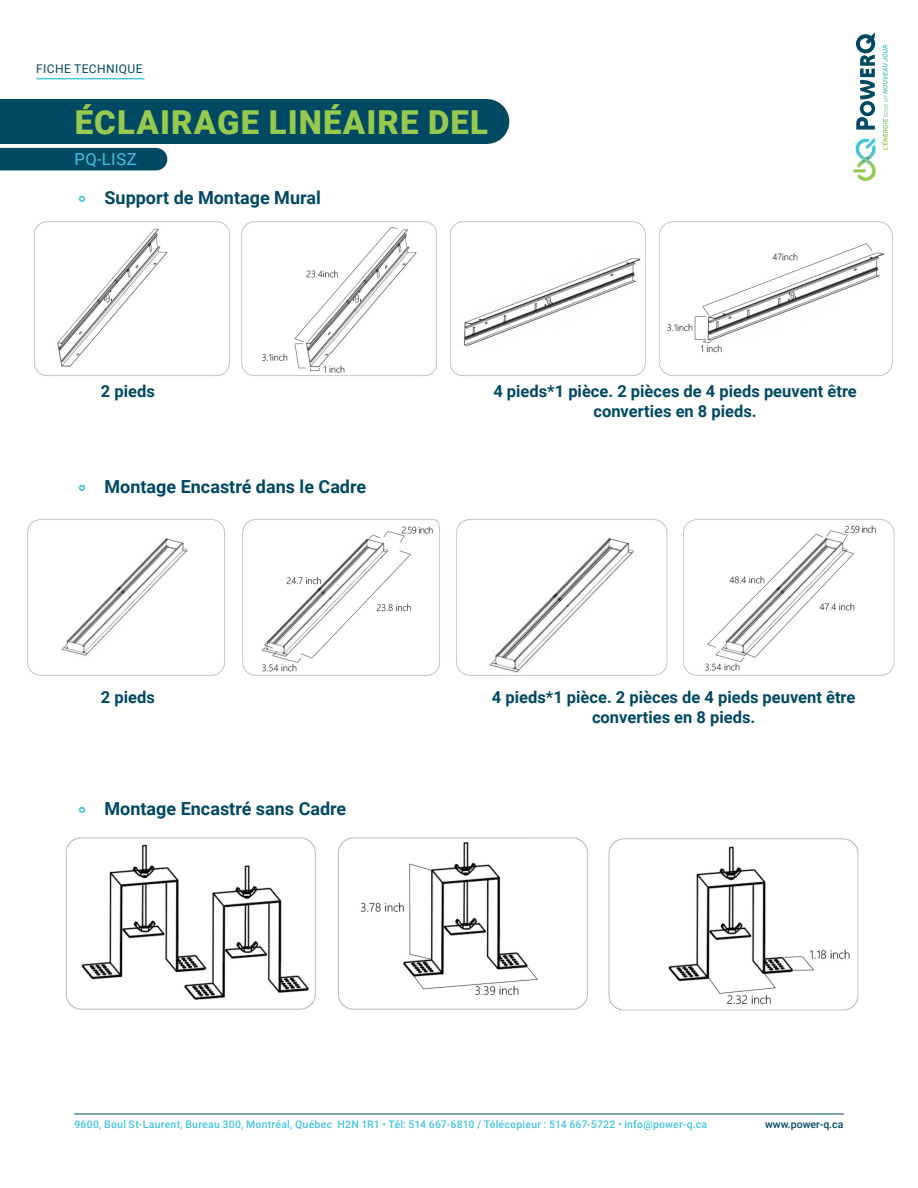
<style>
.page{position:relative;width:918px;height:1188px;background:#fff}
.page>*{position:absolute;margin:0;border:0;box-sizing:border-box;transform-origin:0 0}
.t1{font:900 33px "Roboto";letter-spacing:.035em;color:#96ca4e}
.t2{font:700 18px "Roboto";color:#004963}
.t3{font:700 16.5px/19.8px "Roboto";color:#004963;text-align:center}
.t4{font:16.5px "Roboto";letter-spacing:.035em;color:#44c5e0}
.t5{font:12px "Roboto";letter-spacing:.035em;color:#004963}
.t6{font:500 10.5px "Roboto";letter-spacing:.02em;color:#44c5e0}
.t7{font:500 10.5px "Roboto";color:#004963}
.s1{font-size:24px;color:#44c5e0}
</style>
<div class="page">
<hr style="left:74px;top:1114px;width:770px;height:1px;background:#004963">
<svg style="left:856px;top:32px;width:19px;height:98px"></svg>
<svg style="left:853px;top:137px;width:23px;height:44px"></svg>
<svg style="left:883px;top:45px;width:5px;height:44px"></svg>
<hr style="left:37px;top:78px;width:107px;height:1px;background:#44c5e0">
<img style="left:34px;top:221px;width:859px;height:155px">
<img style="left:27px;top:519px;width:868px;height:157px">
<img style="left:65px;top:837px;width:794px;height:174px">
<div style="left:0;top:99px;width:487px;height:45px;background:#004963"></div>
<div style="left:0;top:148px;width:156px;height:22px;background:#004963"></div>
<p class="t5" style="left:36px;top:61px;width:108px">FICHE TECHNIQUE</p>
<h1 class="t1" style="left:75px;top:99px;width:415px">ÉCLAIRAGE LINÉAIRE DEL</h1>
<p class="t4" style="left:74px;top:148px;width:64px">PQ-LISZ</p>
<p class="t2" style="left:78px;top:185px;width:245px"><span class="s1">°</span> Support de Montage Mural</p>
<p class="t3" style="left:101px;top:381px;width:55px">2 pieds</p>
<p class="t3" style="left:493px;top:381px;width:365px">4 pieds*1 pièce. 2 pièces de 4 pieds peuvent être converties en 8 pieds.</p>
<p class="t2" style="left:78px;top:474px;width:290px"><span class="s1">°</span> Montage Encastré dans le Cadre</p>
<p class="t3" style="left:101px;top:687px;width:55px">2 pieds</p>
<p class="t3" style="left:492px;top:687px;width:365px">4 pieds*1 pièce. 2 pièces de 4 pieds peuvent être converties en 8 pieds.</p>
<p class="t2" style="left:78px;top:796px;width:270px"><span class="s1">°</span> Montage Encastré sans Cadre</p>
<p class="t6" style="left:74px;top:1117px;width:634px">9600, Boul St-Laurent, Bureau 300, Montréal, Québec H2N 1R1 • Tél: 514 667-6810 / Télécopieur : 514 667-5722 • info@power-q.ca</p>
<p class="t7" style="left:765px;top:1117px;width:80px">www.power-q.ca</p>
</div>
